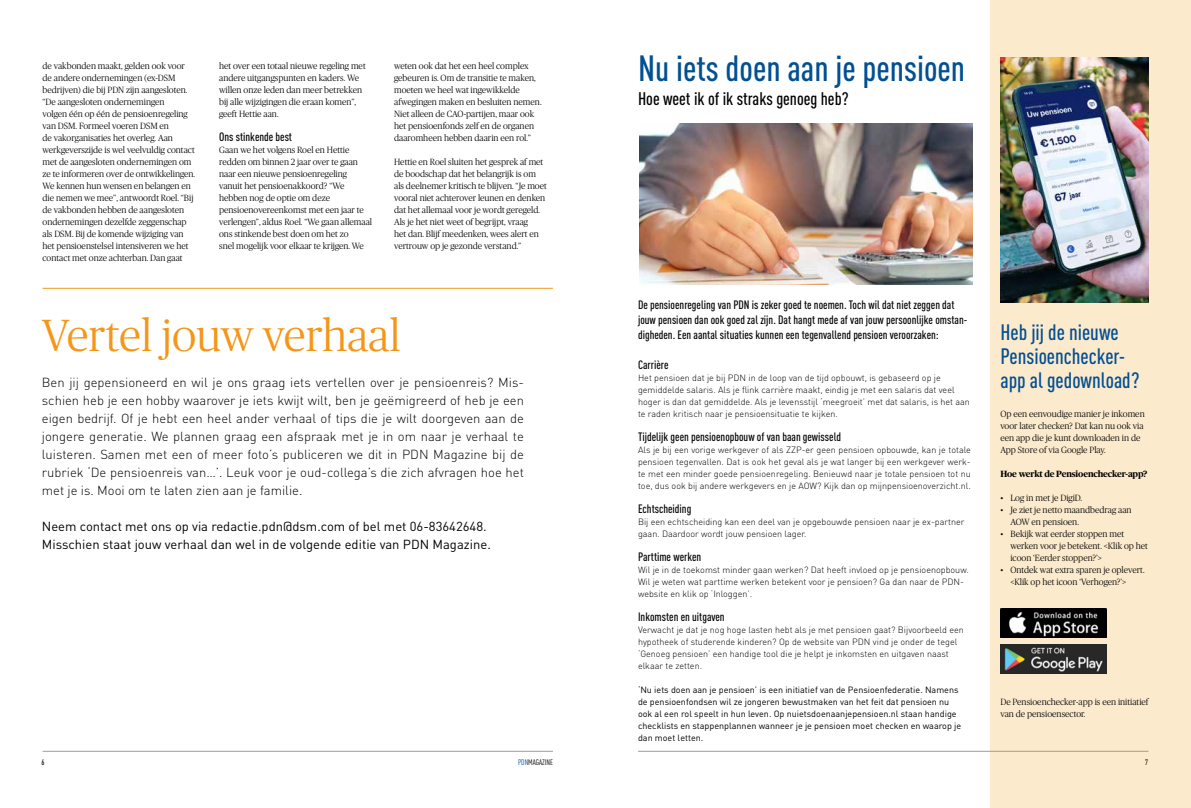
<style>
.page{position:relative;width:1191px;height:808px;background:#fff}
.page>*{position:absolute;margin:0;border:0;box-sizing:border-box;transform-origin:0 0}
.t1{font:300 45px "Publico";color:#f49719}
.t2{font:500 condensed 36px "DINOT";color:#024f92}
.t3{font:500 condensed 22px/24px "DINOT";color:#024f92}
.t4{font:500 condensed 18px "DINOT";color:#000}
.t5{font:300 13px/18px "DINOT";color:#000;text-align:justify}
.t6{font:13px/18px "DINOT";color:#000}
.t7{font:500 condensed 12px/15px "DINOT";color:#000}
.t8{font:300 9px/12px "Publico";color:#000}
.t9{font:300 9px/12px "DINOT";color:#000}
.t10{font:9px/12px "DINOT";color:#000}
.t11{font:700 9px "Publico";letter-spacing:-.015em;color:#000}
.t12{font:condensed 8px "DINOT";color:#000}
.t13{font:500 condensed 8px "DINOT";color:#000}
.s1{color:#024f92}
</style>
<div class="page">
<hr style="left:638px;top:751px;width:510px;height:1px;background:#9d9d9c">
<hr style="left:43px;top:751px;width:510px;height:1px;background:#9d9d9c">
<div style="left:990px;top:0;width:201px;height:808px;background:#fceacd"></div>
<img style="left:639px;top:123px;width:333px;height:162px">
<img style="left:1000px;top:57px;width:148px;height:246px">
<img style="left:1000px;top:609px;width:106px;height:29px">
<img style="left:1000px;top:645px;width:106px;height:29px">
<hr style="left:43px;top:288px;width:510px;height:1px;background:#f49719">
<p class="t8" style="left:43px;top:60px;width:154px">de vakbonden maakt, gelden ook voor de andere ondernemingen (ex-DSM bedrijven) die bij PDN zijn aangesloten. “De aangesloten ondernemingen<br>volgen één op één de pensioenregeling van DSM. Formeel voeren DSM en<br>de vakorganisaties het overleg. Aan werkgeverszijde is wel veelvuldig contact met de aangesloten ondernemingen om ze te informeren over de ontwikkelingen.<br>We kennen hun wensen en belangen en die nemen we mee”, antwoordt Roel. “Bij de vakbonden hebben de aangesloten ondernemingen dezelfde zeggenschap als DSM. Bij de komende wijziging van het pensioenstelsel intensiveren we het contact met onze achterban. Dan gaat</p>
<p class="t8" style="left:394px;top:60px;width:149px">weten ook dat het een heel complex gebeuren is. Om de transitie te maken, moeten we heel wat ingewikkelde afwegingen maken en besluiten nemen.<br>Niet alleen de CAO-partijen, maar ook het pensioenfonds zelf en de organen daaromheen hebben daarin een rol.”</p>
<p class="t8" style="left:219px;top:60px;width:148px">het over een totaal nieuwe regeling met andere uitgangspunten en kaders. We willen onze leden dan meer betrekken bij alle wijzigingen die eraan komen”, geeft Hettie aan.</p>
<h3 class="t7" style="left:219px;top:128px;width:74px">Ons stinkende best</h3>
<p class="t8" style="left:219px;top:144px;width:154px">Gaan we het volgens Roel en Hettie redden om binnen 2 jaar over te gaan naar een nieuwe pensioenregeling vanuit het pensioenakkoord? “We hebben nog de optie om deze pensioenovereenkomst met een jaar te verlengen”, aldus Roel. “We gaan allemaal ons stinkende best doen om het zo<br>snel mogelijk voor elkaar te krijgen. We</p>
<p class="t8" style="left:394px;top:156px;width:154px">Hettie en Roel sluiten het gesprek af met de boodschap dat het belangrijk is om als deelnemer kritisch te blijven. “Je moet vooral niet achterover leunen en denken dat het allemaal voor je wordt geregeld.<br>Als je het niet weet of begrijpt, vraag<br>het dan. Blijf meedenken, wees alert en vertrouw op je gezonde verstand.”</p>
<h1 class="t1" style="left:42px;top:310px;width:360px">Vertel jouw verhaal</h1>
<p class="t5" style="left:42px;top:373px;width:483px">Ben jij gepensioneerd en wil je ons graag iets vertellen over je pensioenreis? Mis&shy;schien heb je een hobby waarover je iets kwijt wilt, ben je geëmigreerd of heb je een eigen bedrijf. Of je hebt een heel ander verhaal of tips die je wilt doorgeven aan de jongere generatie. We plannen graag een afspraak met je in om naar je verhaal te luisteren. Samen met een of meer foto’s publiceren we dit in PDN Magazine bij de rubriek ‘De pensioenreis van…’. Leuk voor je oud-collega’s die zich afvragen hoe het met je is. Mooi om te laten zien aan je familie.</p>
<h3 class="t6" style="left:42px;top:517px;width:450px">Neem contact met ons op via redactie.pdn@dsm.com of bel met 06-83642648.<br>Misschien staat jouw verhaal dan wel in de volgende editie van PDN Magazine.</h3>
<h2 class="t2" style="left:638px;top:43px;width:329px">Nu iets doen aan je pensioen</h2>
<h3 class="t4" style="left:638px;top:86px;width:212px">Hoe weet ik of ik straks genoeg heb?</h3>
<p class="t7" style="left:638px;top:296px;width:331px">De pensioenregeling van PDN is zeker goed te noemen. Toch wil dat niet zeggen dat jouw pensioen dan ook goed zal zijn. Dat hangt mede af van jouw persoonlijke omstan&shy;digheden. Een aantal situaties kunnen een tegenvallend pensioen veroorzaken:</p>
<h3 class="t7" style="left:638px;top:356px;width:32px">Carrière</h3>
<p class="t9" style="left:638px;top:371px;width:333px">Het pensioen dat je bij PDN in de loop van de tijd opbouwt, is gebaseerd op je gemiddelde salaris. Als je flink carrière maakt, eindig je met een salaris dat veel hoger is dan dat gemiddelde. Als je levensstijl ‘meegroeit’ met dat salaris, is het aan te raden kritisch naar je pensioensituatie te kijken.</p>
<h3 class="t7" style="left:638px;top:428px;width:205px">Tijdelijk geen pensioenopbouw of van baan gewisseld</h3>
<p class="t9" style="left:638px;top:443px;width:334px;text-align:justify">Als je bij een vorige werkgever of als ZZP-er geen pensioen opbouwde, kan je totale pensioen tegenvallen. Dat is ook het geval als je wat langer bij een werkgever werk&shy;te met een minder goede pensioenregeling. Benieuwd naar je totale pensioen tot nu toe, dus ook bij andere werkgevers en je AOW? Kijk dan op mijnpensioenoverzicht.nl.</p>
<h3 class="t7" style="left:638px;top:500px;width:55px">Echtscheiding</h3>
<p class="t9" style="left:638px;top:515px;width:328px">Bij een echtscheiding kan een deel van je opgebouwde pensioen naar je ex-partner gaan. Daardoor wordt jouw pensioen lager.</p>
<h3 class="t7" style="left:638px;top:548px;width:65px">Parttime werken</h3>
<p class="t9" style="left:638px;top:563px;width:332px">Wil je in de toekomst minder gaan werken? Dat heeft invloed op je pensioenopbouw.<br>Wil je weten wat parttime werken betekent voor je pensioen? Ga dan naar de PDN&shy;website en klik op ‘Inloggen’.</p>
<h3 class="t7" style="left:638px;top:608px;width:88px">Inkomsten en uitgaven</h3>
<p class="t9" style="left:638px;top:623px;width:327px">Verwacht je dat je nog hoge lasten hebt als je met pensioen gaat? Bijvoorbeeld een hypotheek of studerende kinderen? Op de website van PDN vind je onder de tegel ‘Genoeg pensioen’ een handige tool die je helpt je inkomsten en uitgaven naast elkaar te zetten.</p>
<p class="t10" style="left:638px;top:683px;width:325px">‘Nu iets doen aan je pensioen’ is een initiatief van de Pensioenfederatie. Namens de pensioenfondsen wil ze jongeren bewustmaken van het feit dat pensioen nu ook al een rol speelt in hun leven. Op nuietsdoenaanjepensioen.nl staan handige checklists en stappenplannen wanneer je je pensioen moet checken en waarop je dan moet letten.</p>
<h3 class="t3" style="left:1000px;top:319px;width:141px">Heb jij de nieuwe<br>Pensioenchecker&shy;app al gedownload?</h3>
<p class="t8" style="left:1000px;top:408px;width:146px">Op een eenvoudige manier je inkomen voor later checken? Dat kan nu ook via een app die je kunt downloaden in de App Store of via Google Play.</p>
<p class="t11" style="left:1000px;top:469px;width:149px">Hoe werkt de Pensioenchecker-app?</p>
<p class="t8" style="left:1000px;top:492px;width:83px">• Log in met je DigiD.</p>
<p class="t8" style="left:1010px;top:504px;width:123px;text-indent:-10px">• Je ziet je netto maandbedrag aan<br>AOW en pensioen.</p>
<p class="t8" style="left:1010px;top:528px;width:139px;text-indent:-10px">• Bekijk wat eerder stoppen met werken voor je betekent. &lt;Klik op het icoon ‘Eerder stoppen?’&gt;</p>
<p class="t8" style="left:1010px;top:564px;width:136px;text-indent:-10px">• Ontdek wat extra sparen je oplevert. &lt;Klik op het icoon ‘Verhogen?’&gt;</p>
<p class="t8" style="left:1000px;top:696px;width:149px">De Pensioenchecker-app is een initiatief van de pensioensector.</p>
<p class="t13" style="left:41px;top:756px;width:5px">6</p>
<p class="t12" style="left:518px;top:757px;width:36px"><span class="s1">PDN</span>MAGAZINE</p>
<p class="t13" style="left:1145px;top:757px;width:5px">7</p>
</div>
